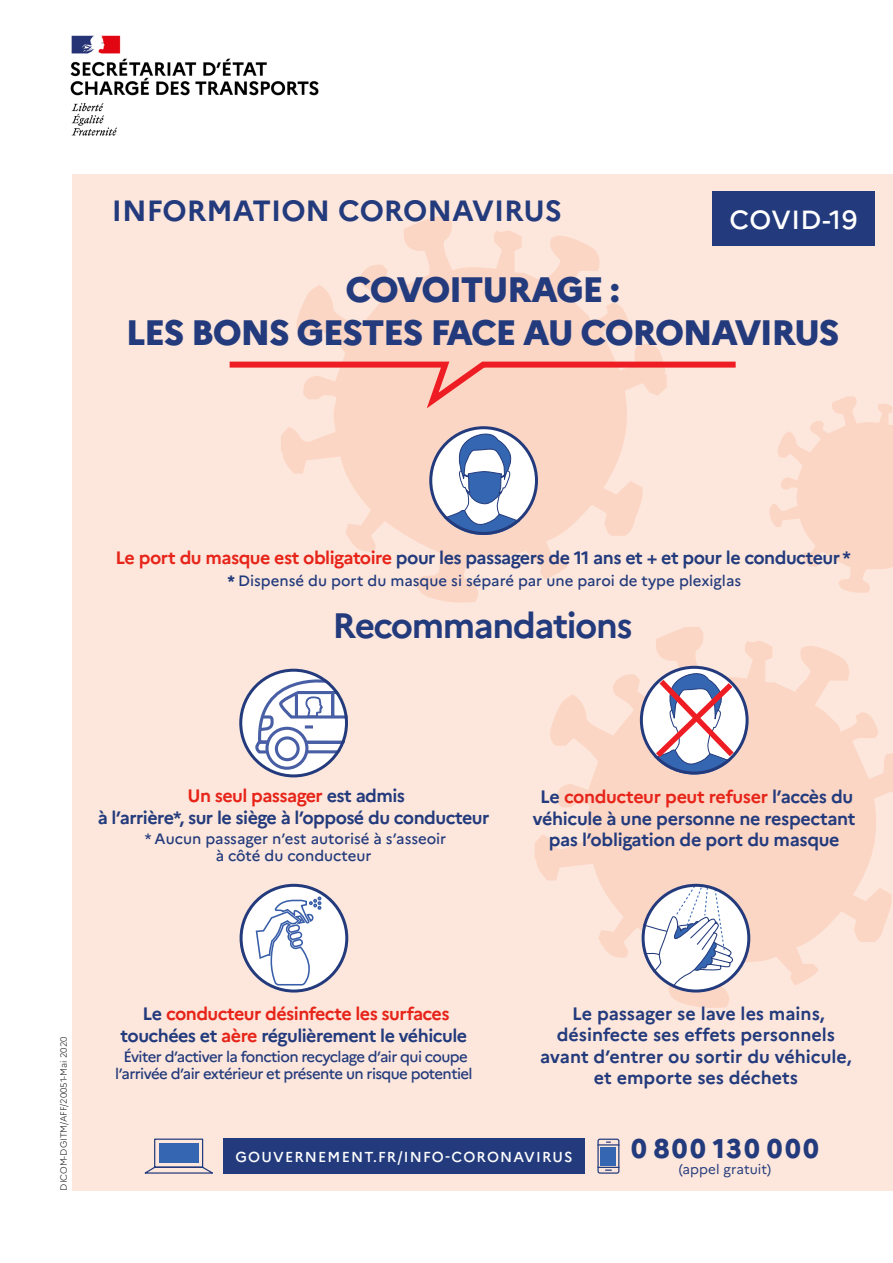
<style>
.page{position:relative;width:893px;height:1263px;background:#fff}
.page>*{position:absolute;margin:0;border:0;box-sizing:border-box;transform-origin:0 0}
.t1{font:800 35.25px "Marianne";letter-spacing:-.04em;color:#233b7d}
.t2{font:700 35.25px "Marianne";letter-spacing:-.04em;color:#233b7d}
.t3{font:700 29.25px "Marianne";color:#233b7d}
.t4{font:800 27px "Marianne";letter-spacing:.095em;color:#233b7d}
.t5{font:500 26.25px "Marianne";letter-spacing:.02em;color:#fff}
.t6{font:700 18px/21.6px "Marianne";letter-spacing:-.025em;color:#233b7d;text-align:center}
.t7{font:700 18px/21.6px "Marianne";color:#233b7d;text-align:center}
.t8{font:500 15px/17.2px "Marianne";color:#233b7d;text-align:center}
.t9{font:500 15px/17.2px "Marianne";letter-spacing:-.04em;color:#233b7d;text-align:center}
.t10{font:500 14.4px "Marianne";letter-spacing:.08em;color:#fff}
.t11{font:13.5px "Marianne";letter-spacing:.005em;color:#233b7d}
.t12{font:300 9px "Marianne";color:#231f20}
.s1{color:#e72419}
.s2{font-weight:800}
</style>
<div class="page">
<img style="left:70px;top:35px;width:249px;height:101px">
<div style="left:72px;top:174px;width:821px;height:1017px;background:#fde7dc"></div>
<svg style="left:281px;top:217px;width:381px;height:386px"></svg>
<svg style="left:770px;top:396px;width:123px;height:197px"></svg>
<svg style="left:535px;top:627px;width:358px;height:381px;fill:#fcd6c5"></svg>
<div style="left:712px;top:192px;width:163px;height:54px;background:#233b7d"></div>
<svg style="left:229px;top:359px;width:507px;height:57px"></svg>
<svg style="left:144px;top:1138px;width:69px;height:36px"></svg>
<div style="left:159px;top:1143px;width:40px;height:20px;background:#3566b1"></div>
<svg style="left:599px;top:1141px;width:18px;height:4px"></svg>
<div style="left:597px;top:1138px;width:22px;height:36px;border:1px solid #233b7d;border-radius:2px"></div>
<svg style="left:597px;top:1167px;width:22px;height:4px"></svg>
<div style="left:600px;top:1147px;width:16px;height:18px;background:#3566b1"></div>
<div style="left:223px;top:1138px;width:362px;height:36px;background:#233b7d"></div>
<svg style="left:429px;top:433px;width:109px;height:102px;background:#bec4d6"></svg>
<div style="left:429px;top:426px;width:109px;height:109px;border:3px solid #233b7d;border-radius:50%"></div>
<div style="left:643px;top:885px;width:106px;height:106px;background:#fff;border-radius:50%"></div>
<svg style="left:642px;top:884px;width:91px;height:104px"></svg>
<div style="left:642px;top:884px;width:108px;height:108px;border:3px solid #233b7d;border-radius:50%"></div>
<div style="left:241px;top:885px;width:106px;height:106px;background:#fff;border-radius:50%"></div>
<div style="left:240px;top:884px;width:108px;height:108px;border:3px solid #233b7d;border-radius:50%"></div>
<svg style="left:256px;top:896px;width:65px;height:89px"></svg>
<svg style="left:640px;top:673px;width:109px;height:101px;background:#cdbbc8"></svg>
<svg style="left:241px;top:670px;width:105px;height:106px"></svg>
<svg style="left:267px;top:728px;width:40px;height:40px"></svg>
<div style="left:265px;top:727px;width:43px;height:43px;border:3px solid #485ea5;border-radius:50%"></div>
<div style="left:275px;top:736px;width:25px;height:25px;border:3px solid #485ea5;border-radius:50%"></div>
<svg style="left:254px;top:670px;width:94px;height:85px;background:#cdd1e2"></svg>
<div style="left:239px;top:669px;width:109px;height:108px;border:3px solid #233b7d;border-radius:50%"></div>
<p class="t3" style="left:112px;top:193px;width:452px">INFORMATION CORONAVIRUS</p>
<p class="t5" style="left:729px;top:203px;width:130px">COVID-19</p>
<p class="t1" style="left:345px;top:268px;width:276px">COVOITURAGE :</p>
<p class="t1" style="left:126px;top:311px;width:715px">LES BONS GESTES FACE AU CORONAVIRUS</p>
<p class="t6" style="left:115px;top:547px;width:737px"><span class="s1">Le port du masque est obligatoire</span> pour les passagers de 11 ans et + et pour le conducteur *</p>
<p class="t8" style="left:227px;top:572px;width:515px"><span class="s2">*</span> Dispensé du port du masque si séparé par une paroi de type plexiglas</p>
<p class="t2" style="left:333px;top:604px;width:302px">Recommandations</p>
<p class="t6" style="left:98px;top:785px;width:393px"><span class="s1">Un seul passager</span> est admis<br>à l’arrière*, sur le siège à l’opposé du conducteur</p>
<p class="t8" style="left:145px;top:829px;width:303px">* Aucun passager n’est autorisé à s’asseoir à côté du conducteur</p>
<p class="t6" style="left:533px;top:786px;width:324px">Le <span class="s1">conducteur peut refuser</span> l’accès du véhicule à une personne ne respectant pas l’obligation de port du masque</p>
<p class="t12" style="left:58px;top:1191px;width:156px;rotate:-90deg">DICOM-DGITM/AFF/20051-Mai 2020</p>
<p class="t6" style="left:121px;top:1003px;width:348px">Le <span class="s1">conducteur désinfecte les surfaces </span>touchées et <span class="s1">aère</span> régulièrement le véhicule</p>
<p class="t9" style="left:115px;top:1048px;width:359px">Éviter d’activer la fonction recyclage d’air qui coupe l’arrivée d’air extérieur et présente un risque potentiel</p>
<p class="t7" style="left:540px;top:1002px;width:313px">Le passager se lave les mains, désinfecte ses effets personnels avant d’entrer ou sortir du véhicule, et emporte ses déchets</p>
<p class="t10" style="left:235px;top:1148px;width:339px">GOUVERNEMENT.FR/INFO-CORONAVIRUS</p>
<p class="t4" style="left:631px;top:1131px;width:190px">0 800 130 000</p>
<p class="t11" style="left:679px;top:1160px;width:94px">(appel gratuit)</p>
</div>
